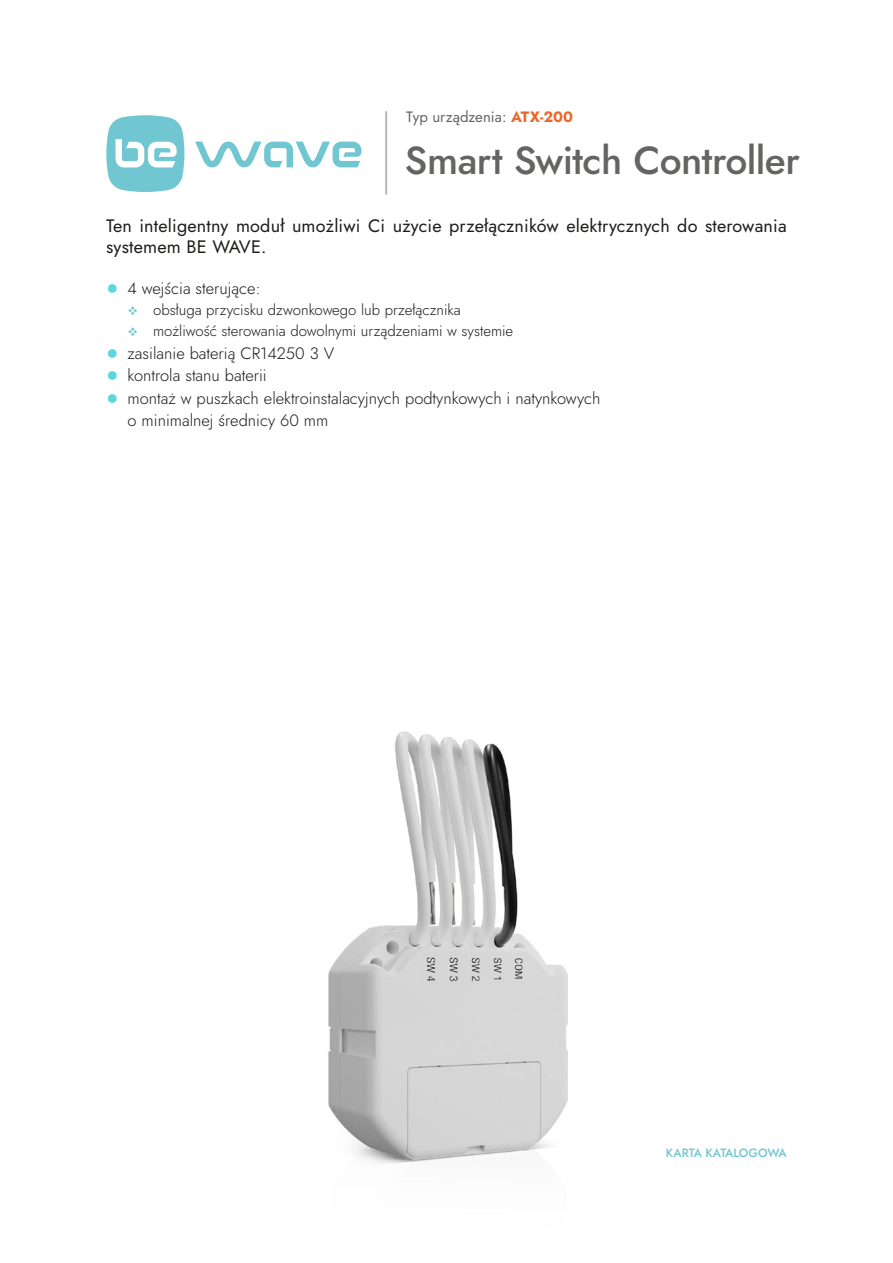
<style>
.page{position:relative;width:893px;height:1263px;background:#fff}
.page>*{position:absolute;margin:0;border:0;box-sizing:border-box;transform-origin:0 0}
.t1{font:500 39px "Jost";letter-spacing:-.015em;color:#646463}
.t2{font:18px/21.6px "Jost";letter-spacing:.01em;color:#1d1d1b}
.t3{font:300 16.5px/22.5px "Jost";color:#1d1d1b}
.t4{font:300 15px/21px "Jost";color:#1d1d1b}
.t5{font:15px "Jost";color:#646463}
.t6{font:500 12px "Jost";color:#70c6d1}
.s1{font-weight:700;color:#ec682a}
</style>
<div class="page">
<img style="left:328px;top:731px;width:240px;height:433px">
<hr style="left:385px;top:111px;width:2px;height:84px;background:#b2b2b2">
<svg style="left:195px;top:142px;width:166px;height:25px"></svg>
<svg style="left:106px;top:115px;width:79px;height:77px"></svg>
<p class="t5" style="left:406px;top:107px;width:168px">Typ urządzenia: <span class="s1">ATX-200</span></p>
<h1 class="t1" style="left:405px;top:134px;width:397px">Smart Switch Controller</h1>
<p class="t2" style="left:106px;top:215px;width:682px">Ten inteligentny moduł umożliwi Ci użycie przełączników elektrycznych do sterowania systemem BE WAVE.</p>
<p class="t3" style="left:128px;top:277px;width:135px">4 wejścia sterujące:</p>
<p class="t4" style="left:153px;top:299px;width:362px">obsługa przycisku dzwonkowego lub przełącznika możliwość sterowania dowolnymi urządzeniami w systemie</p>
<p class="t3" style="left:128px;top:342px;width:474px">zasilanie baterią CR14250 3 V<br>kontrola stanu baterii<br>montaż w puszkach elektroinstalacyjnych podtynkowych i natynkowych o minimalnej średnicy 60 mm</p>
<p class="t6" style="left:666px;top:1144px;width:122px">KARTA KATALOGOWA</p>
</div>
